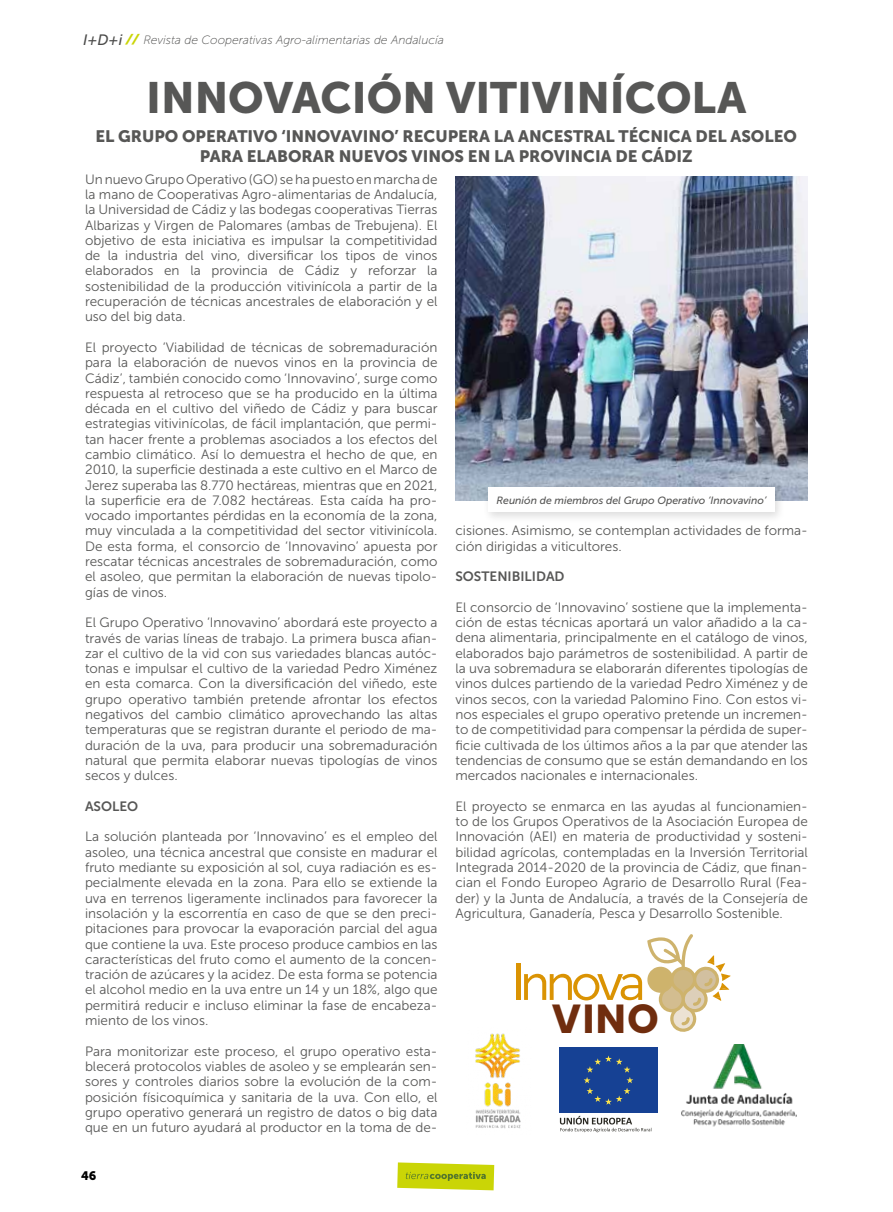
<style>
.page{position:relative;width:893px;height:1212px;background:#fff}
.page>*{position:absolute;margin:0;border:0;box-sizing:border-box;transform-origin:0 0}
.t1{font:52.95px "Mollen Personal Use";letter-spacing:-.1em;color:#da9303}
.t2{font:43.5px "Museo Sans 900";color:#575756}
.t3{font:700 40.35px "Poppins";color:#702d0e}
.t4{font:16.5px/19.8px "Museo Sans 900";color:#575756;text-align:center}
.t5{font:13.5px/15.3px "Museo Sans 300";color:#575756;text-align:justify}
.t6{font:13.5px "Museo Sans 700";color:#575756}
.t7{font:12.15px "Museo Sans 900";color:#000}
.t8{font:italic 12px "Museo Sans 100";color:#4a4a49}
.t9{font:italic 10.5px "Museo Sans 500";color:#575756}
.s1{font-family:"Museo Sans 500";font-size:15px}
.s2{font-family:"Museo Sans 900";font-size:13.5px;color:#cad506}
</style>
<div class="page">
<svg style="left:397px;top:1162px;width:97px;height:28px;background:#c5d121"></svg>
<img style="left:455px;top:176px;width:353px;height:324px">
<div style="left:482px;top:483px;width:303px;height:41px;background:#000;opacity:.14"></div>
<div style="left:488px;top:487px;width:287px;height:25px;background:#fff"></div>
<img style="left:681px;top:1045px;width:115px;height:82px">
<svg style="left:560px;top:1116px;width:92px;height:16px"></svg>
<div style="left:559px;top:1048px;width:99px;height:65px;background:#164194"></div>
<svg style="left:584px;top:1055px;width:49px;height:50px"></svg>
<svg style="left:647px;top:934px;width:83px;height:98px"></svg>
<img style="left:475px;top:1033px;width:46px;height:96px">
<p class="t8" style="left:83px;top:34px;width:362px"><span class="s1">I+D+i</span> <span class="s2">//</span> Revista de Cooperativas Agro-alimentarias de Andalucía</p>
<h2 class="t2" style="left:146px;top:73px;width:601px">INNOVACIÓN VITIVINÍCOLA</h2>
<p class="t4" style="left:95px;top:126px;width:703px">EL GRUPO OPERATIVO ‘INNOVAVINO’ RECUPERA LA ANCESTRAL TÉCNICA DEL ASOLEO<br>PARA ELABORAR NUEVOS VINOS EN LA PROVINCIA DE CÁDIZ</p>
<p class="t5" style="left:85px;top:171px;width:354px">Un nuevo Grupo Operativo (GO) se ha puesto en marcha de la mano de Cooperativas Agro-alimentarias de Andalucía, la Universidad de Cádiz y las bodegas cooperativas Tierras Albarizas y Virgen de Palomares (ambas de Trebujena). El objetivo de esta iniciativa es impulsar la competitividad de la industria del vino, diversificar los tipos de vinos elaborados en la provincia de Cádiz y reforzar la sostenibilidad de la producción vitivinícola a partir de la recuperación de técnicas ancestrales de elaboración y el uso del big data.</p>
<p class="t5" style="left:85px;top:340px;width:354px">El proyecto ‘Viabilidad de técnicas de sobremaduración para la elaboración de nuevos vinos en la provincia de Cádiz’, también conocido como ‘Innovavino’, surge como respuesta al retroceso que se ha producido en la última década en el cultivo del viñedo de Cádiz y para buscar estrategias vitivinícolas, de fácil implantación, que permi&shy;tan hacer frente a problemas asociados a los efectos del cambio climático. Así lo demuestra el hecho de que, en 2010, la superficie destinada a este cultivo en el Marco de Jerez superaba las 8.770 hectáreas, mientras que en 2021, la superficie era de 7.082 hectáreas. Esta caída ha pro&shy;vocado importantes pérdidas en la economía de la zona, muy vinculada a la competitividad del sector vitivinícola.<br>De esta forma, el consorcio de ‘Innovavino’ apuesta por rescatar técnicas ancestrales de sobremaduración, como el asoleo, que permitan la elaboración de nuevas tipolo&shy;gías de vinos.</p>
<p class="t5" style="left:85px;top:615px;width:354px">El Grupo Operativo ‘Innovavino’ abordará este proyecto a través de varias líneas de trabajo. La primera busca afian&shy;zar el cultivo de la vid con sus variedades blancas autóc&shy;tonas e impulsar el cultivo de la variedad Pedro Ximénez en esta comarca. Con la diversificación del viñedo, este grupo operativo también pretende afrontar los efectos negativos del cambio climático aprovechando las altas temperaturas que se registran durante el periodo de ma&shy;duración de la uva, para producir una sobremaduración natural que permita elaborar nuevas tipologías de vinos secos y dulces.</p>
<p class="t6" style="left:85px;top:799px;width:55px">ASOLEO</p>
<p class="t5" style="left:85px;top:829px;width:354px">La solución planteada por ‘Innovavino’ es el empleo del asoleo, una técnica ancestral que consiste en madurar el fruto mediante su exposición al sol, cuya radiación es es&shy;pecialmente elevada en la zona. Para ello se extiende la uva en terrenos ligeramente inclinados para favorecer la insolación y la escorrentía en caso de que se den preci&shy;pitaciones para provocar la evaporación parcial del agua que contiene la uva. Este proceso produce cambios en las características del fruto como el aumento de la concen&shy;tración de azúcares y la acidez. De esta forma se potencia el alcohol medio en la uva entre un 14 y un 18%, algo que permitirá reducir e incluso eliminar la fase de encabeza&shy;miento de los vinos.</p>
<p class="t5" style="left:85px;top:1043px;width:354px">Para monitorizar este proceso, el grupo operativo esta&shy;blecerá protocolos viables de asoleo y se emplearán sen&shy;sores y controles diarios sobre la evolución de la com&shy;posición físicoquímica y sanitaria de la uva. Con ello, el grupo operativo generará un registro de datos o big data que en un futuro ayudará al productor en la toma de de-</p>
<p class="t7" style="left:81px;top:1169px;width:17px">46</p>
<p class="t9" style="left:497px;top:494px;width:271px">Reunión de miembros del Grupo Operativo ‘Innovavino’</p>
<p class="t5" style="left:455px;top:523px;width:354px">cisiones. Asimismo, se contemplan actividades de forma&shy;ción dirigidas a viticultores.</p>
<p class="t6" style="left:455px;top:569px;width:111px">SOSTENIBILIDAD</p>
<p class="t5" style="left:455px;top:600px;width:354px">El consorcio de ‘Innovavino’ sostiene que la implementa&shy;ción de estas técnicas aportará un valor añadido a la ca&shy;dena alimentaria, principalmente en el catálogo de vinos, elaborados bajo parámetros de sostenibilidad. A partir de la uva sobremadura se elaborarán diferentes tipologías de vinos dulces partiendo de la variedad Pedro Ximénez y de vinos secos, con la variedad Palomino Fino. Con estos vi&shy;nos especiales el grupo operativo pretende un incremen&shy;to de competitividad para compensar la pérdida de super&shy;ficie cultivada de los últimos años a la par que atender las tendencias de consumo que se están demandando en los mercados nacionales e internacionales.</p>
<p class="t5" style="left:455px;top:798px;width:354px">El proyecto se enmarca en las ayudas al funcionamien&shy;to de los Grupos Operativos de la Asociación Europea de Innovación (AEI) en materia de productividad y sosteni&shy;bilidad agrícolas, contempladas en la Inversión Territorial Integrada 2014-2020 de la provincia de Cádiz, que finan&shy;cian el Fondo Europeo Agrario de Desarrollo Rural (Fea&shy;der) y la Junta de Andalucía, a través de la Consejería de Agricultura, Ganadería, Pesca y Desarrollo Sostenible.</p>
<h1 class="t1" style="left:512px;top:952px;width:136px">Innova</h1>
<h3 class="t3" style="left:552px;top:996px;width:109px">VINO</h3>
</div>
